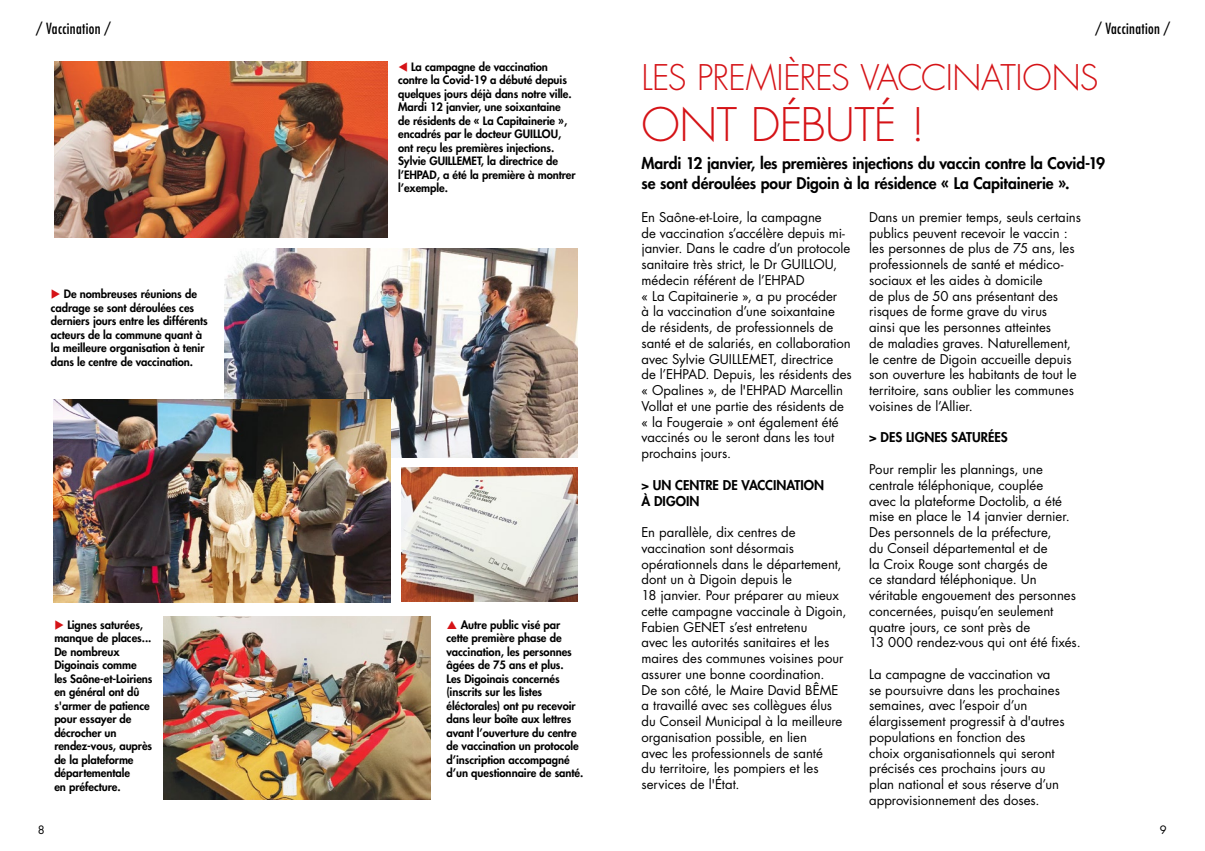
<style>
.page{position:relative;width:1205px;height:851px;background:#fff}
.page>*{position:absolute;margin:0;border:0;box-sizing:border-box;transform-origin:0 0}
.t1{font:300 45px "Futura Std";letter-spacing:-.015em;color:#d51317}
.t2{font:300 34.38px "Futura Std";letter-spacing:-.02em;color:#d51317}
.t3{font:800 15.62px/20px "Futura Std";letter-spacing:-.01em;color:#000}
.t4{font:condensed 15px "Futura Std";letter-spacing:.025em;color:#000}
.t5{font:13.12px/15.8px "Futura Std";color:#000}
.t6{font:800 13.12px/15.8px "Futura Std";color:#000}
.t7{font:800 11.25px/13.5px "Futura Std";letter-spacing:-.005em;color:#000}
.t8{font:11.25px "Futura Std";color:#000}
.s1{color:#d51317}
</style>
<div class="page">
<img style="left:54px;top:61px;width:333px;height:176px">
<img style="left:163px;top:617px;width:267px;height:182px">
<img style="left:402px;top:467px;width:176px;height:135px">
<img style="left:224px;top:249px;width:354px;height:209px">
<img style="left:53px;top:400px;width:338px;height:202px">
<p class="t4" style="left:36px;top:19px;width:76px">/ Vaccination /</p>
<p class="t4" style="left:1095px;top:19px;width:76px">/ Vaccination /</p>
<p class="t7" style="left:51px;top:287px;width:159px"><span class="s1">◆</span> De nombreuses réunions de cadrage se sont déroulées ces derniers jours entre les différents acteurs de la commune quant à la meilleure organisation à tenir dans le centre de vaccination.</p>
<p class="t7" style="left:54px;top:617px;width:100px"><span class="s1">◆</span> Lignes saturées, manque de places...<br>De nombreux<br>Digoinais comme<br>les Saône-et-Loiriens en général ont dû s'armer de patience pour essayer de décrocher un rendez-vous, auprès de la plateforme départementale<br>en préfecture.</p>
<p class="t7" style="left:398px;top:60px;width:179px"><span class="s1">▼</span> La campagne de vaccination contre la Covid-19 a débuté depuis quelques jours déjà dans notre ville.<br>Mardi 12 janvier, une soixantaine<br>de résidents de « La Capitainerie », encadrés par le docteur GUILLOU, ont reçu les premières injections.<br>Sylvie GUILLEMET, la directrice de l’EHPAD, a été la première à montrer l’exemple.</p>
<p class="t7" style="left:446px;top:617px;width:138px;text-indent:14px">Autre public visé par cette première phase de vaccination, les personnes âgées de 75 ans et plus.<br>Les Digoinais concernés (inscrits sur les listes éléctorales) ont pu recevoir dans leur boîte aux lettres avant l’ouverture du centre de vaccination un protocole d’inscription accompagné d’un questionnaire de santé.</p>
<h2 class="t2" style="left:641px;top:56px;width:459px">LES PREMIÈRES VACCINATIONS</h2>
<h1 class="t1" style="left:641px;top:97px;width:285px">ONT DÉBUTÉ !</h1>
<p class="t3" style="left:641px;top:153px;width:465px">Mardi 12 janvier, les premières injections du vaccin contre la Covid-19 se sont déroulées pour Digoin à la résidence « La Capitainerie ».</p>
<p class="t5" style="left:641px;top:209px;width:212px">En Saône-et-Loire, la campagne<br>de vaccination s’accélère depuis mi&shy;janvier. Dans le cadre d’un protocole sanitaire très strict, le Dr GUILLOU, médecin référent de l’EHPAD<br>« La Capitainerie », a pu procéder<br>à la vaccination d’une soixantaine de résidents, de professionnels de santé et de salariés, en collaboration avec Sylvie GUILLEMET, directrice<br>de l’EHPAD. Depuis, les résidents des « Opalines », de l'EHPAD Marcellin Vollat et une partie des résidents de « la Fougeraie » ont également été vaccinés ou le seront dans les tout prochains jours.</p>
<p class="t6" style="left:641px;top:477px;width:184px">&gt; UN CENTRE DE VACCINATION<br>À DIGOIN</p>
<p class="t5" style="left:641px;top:524px;width:206px">En parallèle, dix centres de vaccination sont désormais opérationnels dans le département, dont un à Digoin depuis le<br>18 janvier. Pour préparer au mieux cette campagne vaccinale à Digoin,<br>Fabien GENET s’est entretenu<br>avec les autorités sanitaires et les maires des communes voisines pour assurer une bonne coordination.<br>De son côté, le Maire David BÊME a travaillé avec ses collègues élus du Conseil Municipal à la meilleure organisation possible, en lien<br>avec les professionnels de santé<br>du territoire, les pompiers et les services de l'État.</p>
<p class="t5" style="left:869px;top:209px;width:213px">Dans un premier temps, seuls certains publics peuvent recevoir le vaccin : les personnes de plus de 75 ans, les professionnels de santé et médico&shy;sociaux et les aides à domicile<br>de plus de 50 ans présentant des risques de forme grave du virus<br>ainsi que les personnes atteintes<br>de maladies graves. Naturellement, le centre de Digoin accueille depuis son ouverture les habitants de tout le territoire, sans oublier les communes voisines de l’Allier.</p>
<p class="t6" style="left:869px;top:429px;width:140px">&gt; DES LIGNES SATURÉES</p>
<p class="t5" style="left:869px;top:461px;width:213px">Pour remplir les plannings, une centrale téléphonique, couplée<br>avec la plateforme Doctolib, a été mise en place le 14 janvier dernier.<br>Des personnels de la préfecture,<br>du Conseil départemental et de<br>la Croix Rouge sont chargés de<br>ce standard téléphonique. Un véritable engouement des personnes concernées, puisqu’en seulement quatre jours, ce sont près de<br>13 000 rendez-vous qui ont été fixés.</p>
<p class="t5" style="left:869px;top:666px;width:197px">La campagne de vaccination va se poursuivre dans les prochaines semaines, avec l’espoir d’un élargissement progressif à d'autres populations en fonction des<br>choix organisationnels qui seront précisés ces prochains jours au plan national et sous réserve d’un approvisionnement des doses.</p>
<p class="t8" style="left:38px;top:822px;width:8px">8</p>
<p class="t8" style="left:1160px;top:822px;width:8px">9</p>
</div>
